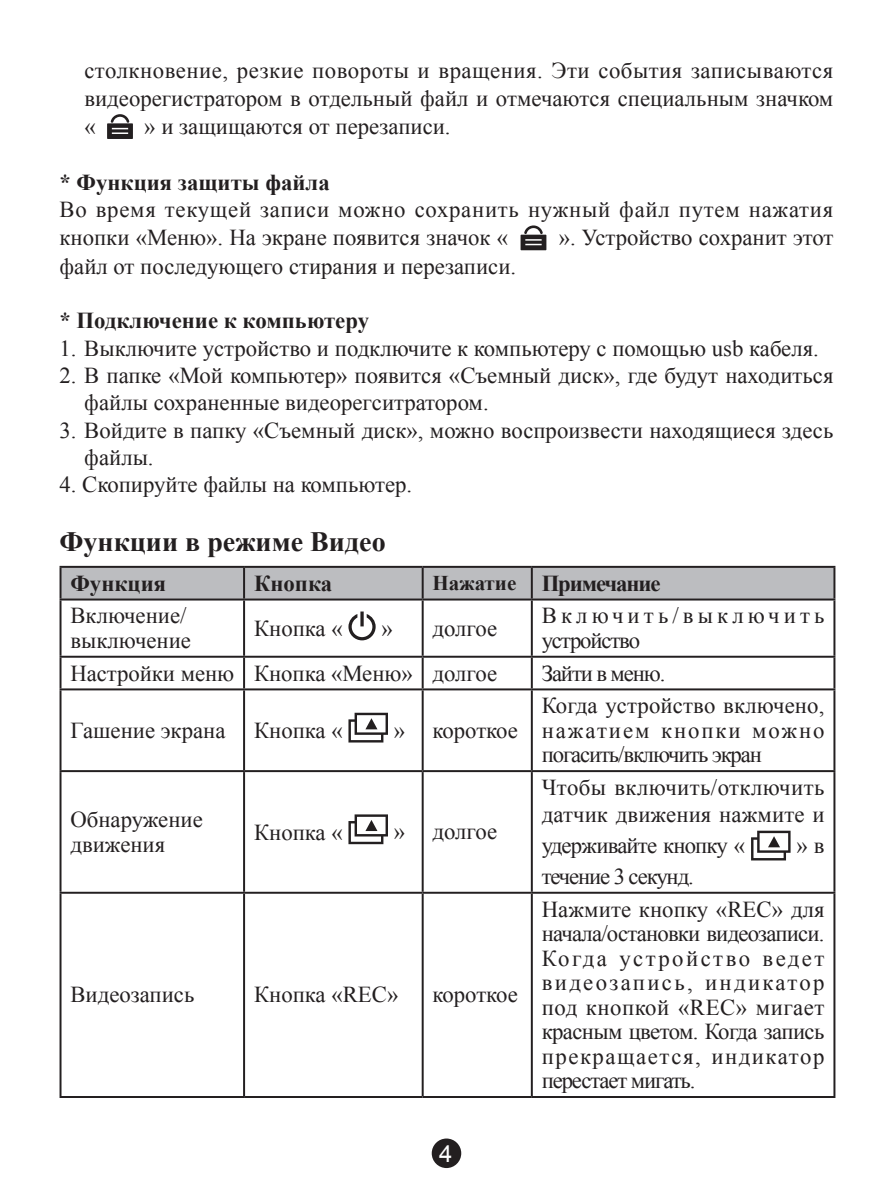
<style>
.page{position:relative;width:893px;height:1191px;background:#fff}
.page>*{position:absolute;margin:0;border:0;box-sizing:border-box;transform-origin:0 0}
.t1{font:700 28px "Times New Roman";color:#231f20}
.t2{font:23.8px "Arial";color:#fff}
.t3{font:22.75px/24.5px "Times New Roman";color:#231f20}
.t4{font:22.75px/28.3px "Times New Roman";letter-spacing:.03em;color:#231f20}
.t5{font:700 22.75px "Times New Roman";color:#231f20}
.t6{font:22.75px/24.5px "Times New Roman";letter-spacing:.18em;color:#231f20}
.t7{font:22.75px "Times New Roman";letter-spacing:-.05em;color:#231f20}
.t8{font:22.75px "Times New Roman";letter-spacing:-.035em;color:#231f20}
.t9{font:700 22.75px "Times New Roman";letter-spacing:-.05em;color:#231f20}
.s1{font-size:21px}
</style>
<div class="page">
<div style="left:432px;top:1138px;width:29px;height:30px;background:#231f20;border-radius:50%"></div>
<svg style="left:107px;top:114px;width:26px;height:25px"></svg>
<svg style="left:521px;top:225px;width:25px;height:25px"></svg>
<div style="left:62px;top:568px;width:771px;height:30px;background:#bcbdc0"></div>
<hr style="left:60px;top:566px;width:184px;height:2px;background:#231f20">
<hr style="left:60px;top:568px;width:2px;height:30px;background:#231f20">
<hr style="left:244px;top:566px;width:179px;height:2px;background:#231f20">
<hr style="left:243px;top:568px;width:2px;height:30px;background:#231f20">
<hr style="left:423px;top:566px;width:109px;height:2px;background:#231f20">
<hr style="left:422px;top:568px;width:2px;height:30px;background:#231f20">
<hr style="left:532px;top:566px;width:303px;height:2px;background:#231f20">
<hr style="left:531px;top:568px;width:2px;height:30px;background:#231f20">
<hr style="left:833px;top:568px;width:2px;height:30px;background:#231f20">
<hr style="left:60px;top:598px;width:184px;height:2px;background:#231f20">
<hr style="left:60px;top:600px;width:2px;height:55px;background:#231f20">
<hr style="left:244px;top:598px;width:179px;height:2px;background:#231f20">
<hr style="left:243px;top:600px;width:2px;height:55px;background:#231f20">
<hr style="left:423px;top:598px;width:109px;height:2px;background:#231f20">
<hr style="left:422px;top:600px;width:2px;height:55px;background:#231f20">
<hr style="left:532px;top:598px;width:303px;height:2px;background:#231f20">
<hr style="left:531px;top:600px;width:2px;height:55px;background:#231f20">
<hr style="left:833px;top:600px;width:2px;height:55px;background:#231f20">
<hr style="left:60px;top:655px;width:184px;height:2px;background:#231f20">
<hr style="left:60px;top:657px;width:2px;height:31px;background:#231f20">
<hr style="left:244px;top:655px;width:179px;height:2px;background:#231f20">
<hr style="left:243px;top:657px;width:2px;height:31px;background:#231f20">
<hr style="left:423px;top:655px;width:109px;height:2px;background:#231f20">
<hr style="left:422px;top:657px;width:2px;height:31px;background:#231f20">
<hr style="left:532px;top:655px;width:303px;height:2px;background:#231f20">
<hr style="left:531px;top:657px;width:2px;height:31px;background:#231f20">
<hr style="left:833px;top:657px;width:2px;height:31px;background:#231f20">
<hr style="left:60px;top:688px;width:184px;height:2px;background:#231f20">
<hr style="left:60px;top:690px;width:2px;height:80px;background:#231f20">
<hr style="left:244px;top:688px;width:179px;height:2px;background:#231f20">
<hr style="left:243px;top:690px;width:2px;height:80px;background:#231f20">
<hr style="left:423px;top:688px;width:109px;height:2px;background:#231f20">
<hr style="left:422px;top:690px;width:2px;height:80px;background:#231f20">
<hr style="left:532px;top:688px;width:303px;height:2px;background:#231f20">
<hr style="left:531px;top:690px;width:2px;height:80px;background:#231f20">
<hr style="left:833px;top:690px;width:2px;height:80px;background:#231f20">
<hr style="left:60px;top:770px;width:184px;height:2px;background:#231f20">
<hr style="left:60px;top:772px;width:2px;height:119px;background:#231f20">
<hr style="left:244px;top:770px;width:179px;height:2px;background:#231f20">
<hr style="left:243px;top:772px;width:2px;height:119px;background:#231f20">
<hr style="left:423px;top:770px;width:109px;height:2px;background:#231f20">
<hr style="left:422px;top:772px;width:2px;height:119px;background:#231f20">
<hr style="left:532px;top:770px;width:303px;height:2px;background:#231f20">
<hr style="left:531px;top:772px;width:2px;height:119px;background:#231f20">
<hr style="left:833px;top:772px;width:2px;height:119px;background:#231f20">
<hr style="left:60px;top:891px;width:184px;height:2px;background:#231f20">
<hr style="left:60px;top:893px;width:2px;height:203px;background:#231f20">
<hr style="left:244px;top:891px;width:179px;height:2px;background:#231f20">
<hr style="left:243px;top:893px;width:2px;height:203px;background:#231f20">
<hr style="left:423px;top:891px;width:109px;height:2px;background:#231f20">
<hr style="left:422px;top:893px;width:2px;height:203px;background:#231f20">
<hr style="left:532px;top:891px;width:303px;height:2px;background:#231f20">
<hr style="left:531px;top:893px;width:2px;height:203px;background:#231f20">
<hr style="left:833px;top:893px;width:2px;height:203px;background:#231f20">
<hr style="left:60px;top:1096px;width:184px;height:2px;background:#231f20">
<hr style="left:244px;top:1096px;width:179px;height:2px;background:#231f20">
<hr style="left:423px;top:1096px;width:109px;height:2px;background:#231f20">
<hr style="left:532px;top:1096px;width:303px;height:2px;background:#231f20">
<svg style="left:348px;top:611px;width:28px;height:29px"></svg>
<svg style="left:348px;top:712px;width:40px;height:30px"></svg>
<svg style="left:348px;top:814px;width:40px;height:30px"></svg>
<svg style="left:751px;top:830px;width:40px;height:30px"></svg>
<p class="t3" style="left:84px;top:57px;width:750px;line-height:27.7px;text-align:justify">столкновение, резкие повороты и вращения. Эти события записываются видеорегистратором в отдельный файл и отмечаются специальным значком «</p>
<p class="t3" style="left:144px;top:114px;width:308px">» и защищаются от перезаписи.</p>
<p class="t5" style="left:60px;top:166px;width:272px">* Функция защиты файла</p>
<p class="t4" style="left:60px;top:195px;width:775px">Во время текущей записи можно сохранить нужный файл путем нажатия кнопки «Меню». На экране появится значок «</p>
<p class="t3" style="left:559px;top:225px;width:276px">». Устройство сохранит этот</p>
<p class="t3" style="left:60px;top:253px;width:458px">файл от последующего стирания и перезаписи.</p>
<p class="t5" style="left:60px;top:305px;width:311px">* Подключение к компьютеру</p>
<p class="t3" style="left:60px;top:335px;width:761px">1. Выключите устройство и подключите к компьютеру с помощью usb кабеля.</p>
<p class="t3" style="left:84px;top:361px;width:751px;line-height:27.3px;text-indent:-25px">2. В папке «Мой компьютер» появится «Съемный диск», где будут находиться файлы сохраненные видеорегситратором.</p>
<p class="t3" style="left:84px;top:416px;width:751px;line-height:27.3px;text-indent:-25px">3. Войдите в папку «Съемный диск», можно воспроизвести находящиеся здесь файлы.</p>
<p class="t3" style="left:60px;top:472px;width:354px">4. Скопируйте файлы на компьютер.</p>
<p class="t1" style="left:60px;top:522px;width:328px">Функции в режиме Видео</p>
<p class="t5" style="left:70px;top:567px;width:97px">Функция</p>
<p class="t5" style="left:254px;top:567px;width:80px">Кнопка</p>
<p class="t9" style="left:433px;top:567px;width:229px"><span class="s1">Нажатие</span> Примечание</p>
<p class="t3" style="left:70px;top:603px;width:122px">Включение/ выключение</p>
<p class="t6" style="left:542px;top:603px;width:284px">Включить/выключить устройство</p>
<p class="t3" style="left:254px;top:615px;width:90px">Кнопка «</p>
<p class="t3" style="left:381px;top:615px;width:117px">» долгое</p>
<p class="t3" style="left:70px;top:660px;width:428px">Настройки меню Кнопка «Меню» долгое</p>
<p class="t7" style="left:542px;top:657px;width:125px">Зайти в меню.</p>
<p class="t3" style="left:70px;top:717px;width:156px">Гашение экрана</p>
<p class="t3" style="left:254px;top:717px;width:90px">Кнопка «</p>
<p class="t3" style="left:394px;top:717px;width:126px">» короткое</p>
<p class="t3" style="left:542px;top:693px;width:284px;text-align:justify">Когда устройство включено, нажатием кнопки можно погасить/включить экран</p>
<p class="t3" style="left:70px;top:807px;width:134px">Обнаружение движения</p>
<p class="t3" style="left:254px;top:819px;width:90px">Кнопка «</p>
<p class="t3" style="left:394px;top:819px;width:105px">» долгое</p>
<p class="t3" style="left:70px;top:982px;width:125px">Видеозапись</p>
<p class="t3" style="left:254px;top:982px;width:146px">Кнопка «REC»</p>
<p class="t3" style="left:433px;top:982px;width:87px">короткое</p>
<p class="t2" style="left:439px;top:1137px;width:15px">4</p>
<p class="t3" style="left:542px;top:773px;width:284px;line-height:27.3px">Чтобы включить/отключить датчик движения нажмите и</p>
<p class="t8" style="left:542px;top:830px;width:205px">удерживайте кнопку «</p>
<p class="t3" style="left:796px;top:833px;width:30px">» в</p>
<p class="t7" style="left:542px;top:861px;width:154px">течение 3 секунд.</p>
<p class="t3" style="left:542px;top:896px;width:284px;text-align:justify">Нажмите кнопку «REC» для начала/остановки видеозаписи.<br>Когда устройство ведет видеозапись, индикатор под кнопкой «REC» мигает красным цветом. Когда запись прекращается, индикатор перестает мигать.</p>
</div>
